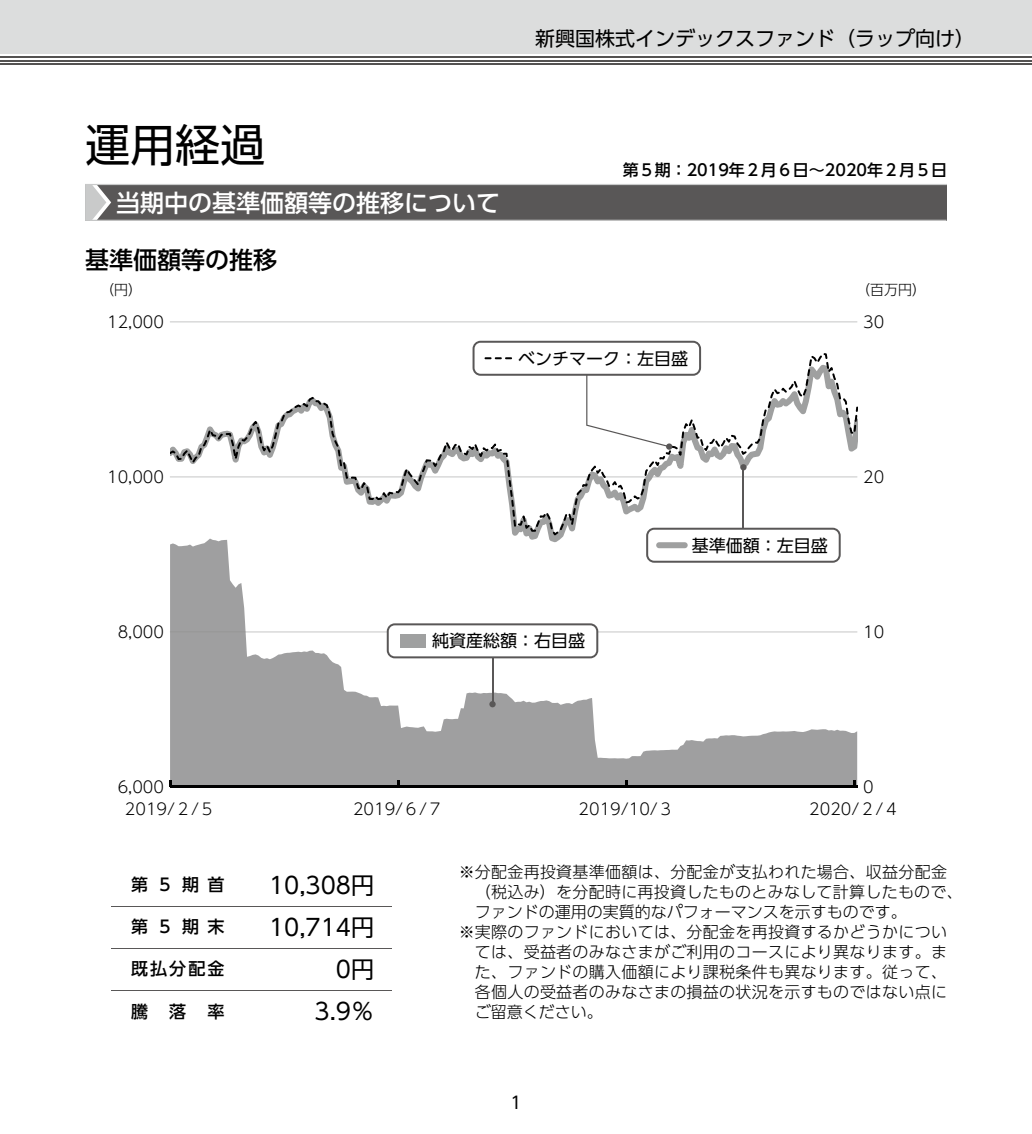
<style>
.page{position:relative;width:1032px;height:1134px;background:#fff}
.page>*{position:absolute;margin:0;border:0;box-sizing:border-box;transform-origin:0 0}
.t1{font:45px "UD Shin Go Pro";color:#000}
.t2{font:500 24px "UD Shin Go Pro";color:#fff}
.t3{font:500 24px "UD Shin Go Pro";color:#000}
.t4{font:23px "UD Shin Go Pro";color:#000}
.t5{font:20px "UD Shin Go Pro";color:#000}
.t6{font:17px "UD Shin Go Pro";color:#000}
.t7{font:500 17px "UD Shin Go Pro";letter-spacing:.5em;color:#000}
.t8{font:300 16px "UD Shin Go Pro";letter-spacing:.02em;color:#000}
.t9{font:300 16px "UD Shin Go Pro";color:#000}
.t10{font:500 16px "UD Shin Go Pro";color:#000}
.t11{font:300 14px "UD Shin Go Pro";color:#000}
</style>
<div class="page">
<div style="left:0;top:0;width:1032px;height:54px;background:#dcdddd"></div>
<hr style="left:0;top:63px;width:1032px;height:2px;background:#545251">
<hr style="left:0;top:60px;width:1032px;height:1px;background:#545251">
<hr style="left:0;top:56px;width:1032px;height:2px;background:#545251">
<div style="left:85px;top:184px;width:862px;height:36px;background:#595757"></div>
<hr style="left:85px;top:220px;width:861px;height:1px;background:#c9caca">
<hr style="left:85px;top:184px;width:862px;height:1px;background:#c9caca">
<svg style="left:85px;top:185px;width:26px;height:35px"></svg>
<svg style="left:170px;top:322px;width:687px;height:1px"></svg>
<svg style="left:170px;top:542px;width:687px;height:244px"></svg>
<svg style="left:170px;top:353px;width:687px;height:182px"></svg>
<hr style="left:170px;top:786px;width:687px;height:2px;background:#000">
<div style="left:666px;top:443px;width:7px;height:7px;background:#595757;border-radius:3px"></div>
<svg style="left:472px;top:341px;width:229px;height:106px"></svg>
<hr style="left:743px;top:467px;width:1px;height:82px;background:#595757">
<svg style="left:740px;top:464px;width:6px;height:6px"></svg>
<svg style="left:646px;top:528px;width:195px;height:35px"></svg>
<div style="left:656px;top:542px;width:32px;height:6px;background:#9fa0a0;border-radius:3px"></div>
<hr style="left:492px;top:641px;width:1px;height:63px;background:#595757">
<div style="left:489px;top:701px;width:7px;height:6px;background:#595757;border-radius:50%"></div>
<svg style="left:170px;top:623px;width:687px;height:35px"></svg>
<div style="left:400px;top:634px;width:25px;height:13px;background:#9fa0a0"></div>
<svg style="left:111px;top:906px;width:20px;height:1px"></svg>
<hr style="left:131px;top:906px;width:94px;height:1px;background:#595757">
<hr style="left:225px;top:906px;width:149px;height:1px;background:#595757">
<svg style="left:374px;top:906px;width:17px;height:1px"></svg>
<svg style="left:111px;top:948px;width:20px;height:1px"></svg>
<hr style="left:131px;top:948px;width:94px;height:1px;background:#595757">
<hr style="left:225px;top:948px;width:149px;height:1px;background:#595757">
<svg style="left:374px;top:948px;width:17px;height:1px"></svg>
<svg style="left:111px;top:990px;width:20px;height:1px"></svg>
<hr style="left:131px;top:990px;width:94px;height:1px;background:#595757">
<hr style="left:225px;top:990px;width:149px;height:1px;background:#595757">
<svg style="left:374px;top:990px;width:17px;height:1px"></svg>
<p class="t5" style="left:535px;top:22px;width:441px">新興国株式インデックスファンド（ラップ向け）</p>
<h1 class="t1" style="left:85px;top:108px;width:181px">運用経過</h1>
<h2 class="t2" style="left:116px;top:183px;width:385px">当期中の基準価額等の推移について</h2>
<h2 class="t3" style="left:85px;top:240px;width:193px">基準価額等の推移</h2>
<p class="t11" style="left:100px;top:279px;width:43px">（円）</p>
<p class="t8" style="left:107px;top:309px;width:58px">12,000</p>
<p class="t10" style="left:623px;top:157px;width:326px">第５期：2019年２月６日～2020年２月５日</p>
<p class="t11" style="left:856px;top:279px;width:71px">（百万円）</p>
<p class="t6" style="left:518px;top:344px;width:171px">ベンチマーク：左目盛</p>
<p class="t8" style="left:863px;top:309px;width:23px">30</p>
<p class="t8" style="left:107px;top:464px;width:58px">10,000</p>
<p class="t6" style="left:692px;top:531px;width:137px">基準価額：左目盛</p>
<p class="t8" style="left:863px;top:464px;width:23px">20</p>
<p class="t8" style="left:118px;top:619px;width:48px">8,000</p>
<p class="t8" style="left:118px;top:774px;width:48px">6,000</p>
<p class="t6" style="left:432px;top:627px;width:155px">純資産総額：右目盛</p>
<p class="t8" style="left:863px;top:619px;width:23px">10</p>
<p class="t8" style="left:863px;top:774px;width:12px">0</p>
<p class="t8" style="left:125px;top:796px;width:92px">2019/２/５</p>
<p class="t8" style="left:353px;top:796px;width:92px">2019/６/７</p>
<p class="t8" style="left:578px;top:796px;width:97px">2019/10/３</p>
<p class="t8" style="left:809px;top:796px;width:92px">2020/２/４</p>
<p class="t7" style="left:131px;top:871px;width:95px">第５期首</p>
<h3 class="t4" style="left:269px;top:866px;width:107px">10,308円</h3>
<p class="t7" style="left:131px;top:913px;width:95px">第５期末</p>
<h3 class="t4" style="left:269px;top:908px;width:107px">10,714円</h3>
<p class="t7" style="left:131px;top:955px;width:95px">既払分配金</p>
<h3 class="t4" style="left:336px;top:950px;width:40px">0円</h3>
<p class="t7" style="left:131px;top:997px;width:18px">騰</p>
<p class="t7" style="left:169px;top:997px;width:18px">落</p>
<p class="t7" style="left:208px;top:997px;width:18px">率</p>
<h3 class="t4" style="left:314px;top:992px;width:61px">3.9％</h3>
<p class="t8" style="left:459px;top:859px;width:490px">※分配金再投資基準価額は、分配金が支払われた場合、収益分配金</p>
<p class="t8" style="left:475px;top:879px;width:489px">（税込み）を分配時に再投資したものとみなして計算したもので、</p>
<p class="t9" style="left:475px;top:899px;width:433px">ファンドの運用の実質的なパフォーマンスを示すものです。</p>
<p class="t8" style="left:459px;top:919px;width:490px">※実際のファンドにおいては、分配金を再投資するかどうかについ</p>
<p class="t8" style="left:475px;top:939px;width:474px">ては、受益者のみなさまがご利用のコースにより異なります。ま</p>
<p class="t8" style="left:475px;top:959px;width:474px">た、ファンドの購入価額により課税条件も異なります。従って、</p>
<p class="t8" style="left:475px;top:979px;width:474px">各個人の受益者のみなさまの損益の状況を示すものではない点に</p>
<p class="t9" style="left:475px;top:999px;width:129px">ご留意ください。</p>
<p class="t6" style="left:510px;top:1089px;width:13px">1</p>
</div>
